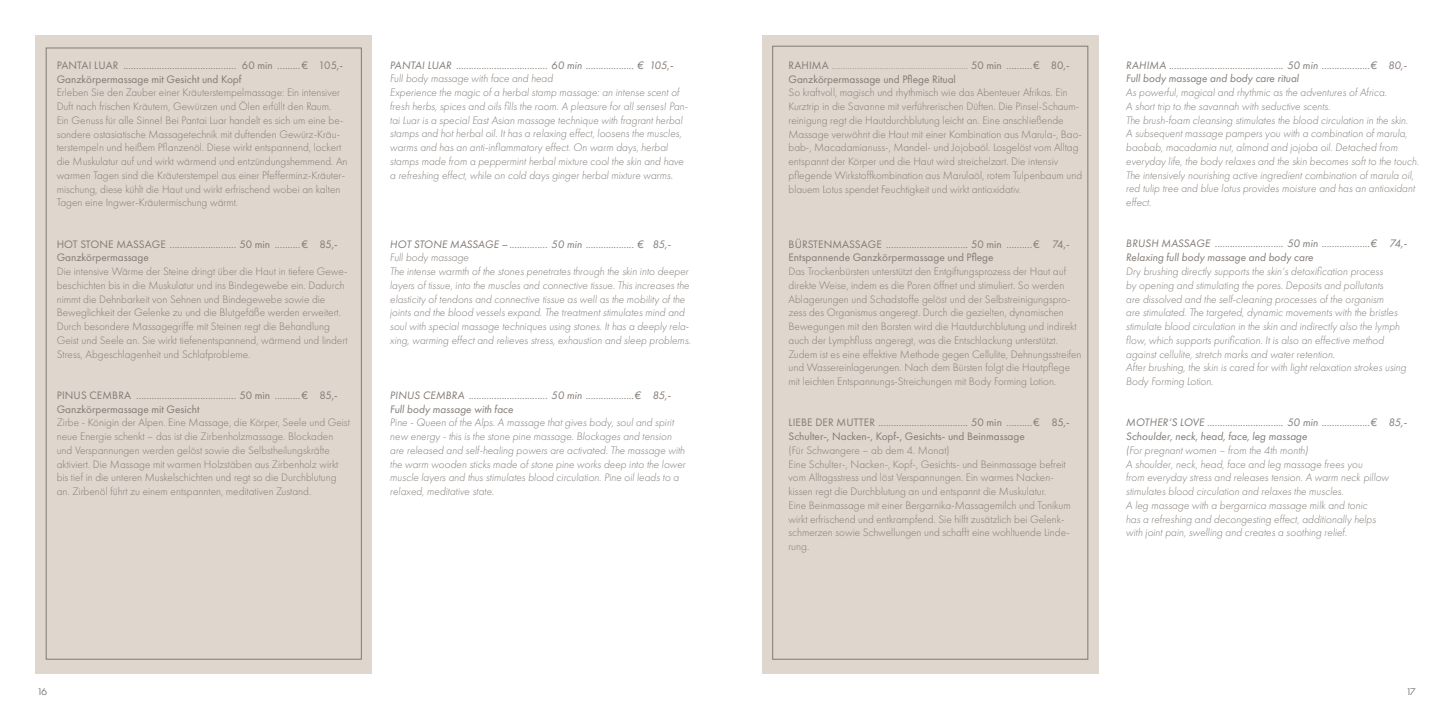
<style>
.page{position:relative;width:1453px;height:709px;background:#fff}
.page>*{position:absolute;margin:0;border:0;box-sizing:border-box;transform-origin:0 0}
.t1{font:300 11.25px/13.8px "Futura PT";color:#827b76}
.t2{font:italic 300 11.25px/13.8px "Futura PT";color:#827b76}
.t3{font:italic 11.25px/13.8px "Futura PT";color:#827b76}
.t4{font:11.25px/13.8px "Futura PT";color:#827b76}
.t5{font:300 10px "Futura PT";color:#827b76}
.s1{font-weight:400}
</style>
<div class="page">
<div style="left:762px;top:35px;width:336px;height:638px;background:#dfd6cd"></div>
<div style="left:35px;top:35px;width:337px;height:638px;background:#dfd6cd"></div>
<p class="t4" style="left:57px;top:58px;width:288px">PANTAI LUAR ............................................ 60 min .........€ 105,-<br>Ganzkörpermassage mit Gesicht und Kopf</p>
<p class="t1" style="left:57px;top:86px;width:292px">Erleben Sie den Zauber einer Kräuterstempelmassage: Ein intensiver Duft nach frischen Kräutern, Gewürzen und Ölen erfüllt den Raum.<br>Ein Genuss für alle Sinne! Bei Pantai Luar handelt es sich um eine be&shy;sondere ostasiatische Massagetechnik mit duftenden Gewürz-Kräu&shy;terstempeln und heißem Pflanzenöl. Diese wirkt entspannend, lockert die Muskulatur auf und wirkt wärmend und entzündungshemmend. An warmen Tagen sind die Kräuterstempel aus einer Pfefferminz-Kräuter&shy;mischung, diese kühlt die Haut und wirkt erfrischend wobei an kalten Tagen eine Ingwer-Kräutermischung wärmt.</p>
<p class="t4" style="left:57px;top:237px;width:283px">HOT STONE MASSAGE .......................... 50 min ..........€ 85,-<br>Ganzkörpermassage</p>
<p class="t1" style="left:57px;top:265px;width:292px">Die intensive Wärme der Steine dringt über die Haut in tiefere Gewe&shy;beschichten bis in die Muskulatur und ins Bindegewebe ein. Dadurch nimmt die Dehnbarkeit von Sehnen und Bindegewebe sowie die Beweglichkeit der Gelenke zu und die Blutgefäße werden erweitert.<br>Durch besondere Massagegriffe mit Steinen regt die Behandlung Geist und Seele an. Sie wirkt tiefenentspannend, wärmend und lindert Stress, Abgeschlagenheit und Schlafprobleme.</p>
<p class="t4" style="left:57px;top:388px;width:283px">PINUS CEMBRA ....................................... 50 min ..........€ 85,-<br>Ganzkörpermassage mit Gesicht</p>
<p class="t1" style="left:57px;top:416px;width:295px">Zirbe - Königin der Alpen. Eine Massage, die Körper, Seele und Geist neue Energie schenkt – das ist die Zirbenholzmassage. Blockaden und Verspannungen werden gelöst sowie die Selbstheilungskräfte aktiviert. Die Massage mit warmen Holzstäben aus Zirbenholz wirkt bis tief in die unteren Muskelschichten und regt so die Durchblutung an. Zirbenöl führt zu einem entspannten, meditativen Zustand.</p>
<p class="t3" style="left:390px;top:58px;width:285px">PANTAI LUAR .................................... 60 min ................... € 105,-</p>
<p class="t2" style="left:390px;top:72px;width:300px">Full body massage with face and head<br>Experience the magic of a herbal stamp massage: an intense scent of fresh herbs, spices and oils fills the room. A pleasure for all senses! Pan&shy;tai Luar is a special East Asian massage technique with fragrant herbal stamps and hot herbal oil. It has a relaxing effect, loosens the muscles, warms and has an anti-inflammatory effect. On warm days, herbal stamps made from a peppermint herbal mixture cool the skin and have a refreshing effect, while on cold days ginger herbal mixture warms.</p>
<p class="t3" style="left:390px;top:237px;width:282px">HOT STONE MASSAGE –............... 50 min ................... € 85,-</p>
<p class="t2" style="left:390px;top:251px;width:302px">Full body massage<br>The intense warmth of the stones penetrates through the skin into deeper layers of tissue, into the muscles and connective tissue. This increases the elasticity of tendons and connective tissue as well as the mobility of the joints and the blood vessels expand. The treatment stimulates mind and soul with special massage techniques using stones. It has a deeply rela&shy;xing, warming effect and relieves stress, exhaustion and sleep problems.</p>
<p class="t3" style="left:390px;top:388px;width:283px">PINUS CEMBRA ............................... 50 min ...................€ 85,-<br>Full body massage with face</p>
<p class="t2" style="left:390px;top:416px;width:297px">Pine - Queen of the Alps. A massage that gives body, soul and spirit new energy - this is the stone pine massage. Blockages and tension are released and self-healing powers are activated. The massage with the warm wooden sticks made of stone pine works deep into the lower muscle layers and thus stimulates blood circulation. Pine oil leads to a relaxed, meditative state.</p>
<p class="t1" style="left:788px;top:58px;width:283px"><span class="s1">RAHIMA</span> ............................................................ <span class="s1">50 min ..........€ 80,-<br>Ganzkörpermassage und Pflege Ritual</span></p>
<p class="t1" style="left:788px;top:86px;width:295px">So kraftvoll, magisch und rhythmisch wie das Abenteuer Afrikas. Ein Kurztrip in die Savanne mit verführerischen Düften. Die Pinsel-Schaum&shy;reinigung regt die Hautdurchblutung leicht an. Eine anschließende Massage verwöhnt die Haut mit einer Kombination aus Marula-, Bao&shy;bab-, Macadamianuss-, Mandel- und Jojobaöl. Losgelöst vom Alltag entspannt der Körper und die Haut wird streichelzart. Die intensiv pflegende Wirkstoffkombination aus Marulaöl, rotem Tulpenbaum und blauem Lotus spendet Feuchtigkeit und wirkt antioxidativ.</p>
<p class="t4" style="left:788px;top:237px;width:283px">BÜRSTENMASSAGE ................................ 50 min ..........€ 74,-<br>Entspannende Ganzkörpermassage und Pflege</p>
<p class="t1" style="left:788px;top:264px;width:294px">Das Trockenbürsten unterstützt den Entgiftungsprozess der Haut auf direkte Weise, indem es die Poren öffnet und stimuliert. So werden Ablagerungen und Schadstoffe gelöst und der Selbstreinigungspro&shy;zess des Organismus angeregt. Durch die gezielten, dynamischen Bewegungen mit den Borsten wird die Hautdurchblutung und indirekt auch der Lymphfluss angeregt, was die Entschlackung unterstützt.<br>Zudem ist es eine effektive Methode gegen Cellulite, Dehnungsstreifen und Wassereinlagerungen. Nach dem Bürsten folgt die Hautpflege mit leichten Entspannungs-Streichungen mit Body Forming Lotion.</p>
<p class="t4" style="left:788px;top:416px;width:283px">LIEBE DER MUTTER ................................... 50 min ..........€ 85,-<br>Schulter-, Nacken-, Kopf-, Gesichts- und Beinmassage</p>
<p class="t1" style="left:788px;top:443px;width:284px">(Für Schwangere – ab dem 4. Monat)<br>Eine Schulter-, Nacken-, Kopf-, Gesichts- und Beinmassage befreit vom Alltagsstress und löst Verspannungen. Ein warmes Nacken&shy;kissen regt die Durchblutung an und entspannt die Muskulatur.<br>Eine Beinmassage mit einer Bergarnika-Massagemilch und Tonikum wirkt erfrischend und entkrampfend. Sie hilft zusätzlich bei Gelenk&shy;schmerzen sowie Schwellungen und schafft eine wohltuende Linde&shy;rung.</p>
<p class="t3" style="left:1126px;top:58px;width:283px">RAHIMA ............................................. 50 min ...................€ 80,-<br>Full body massage and body care ritual</p>
<p class="t2" style="left:1126px;top:86px;width:295px">As powerful, magical and rhythmic as the adventures of Africa.<br>A short trip to the savannah with seductive scents.<br>The brush-foam cleansing stimulates the blood circulation in the skin.<br>A subsequent massage pampers you with a combination of marula, baobab, macadamia nut, almond and jojoba oil. Detached from everyday life, the body relaxes and the skin becomes soft to the touch.<br>The intensively nourishing active ingredient combination of marula oil, red tulip tree and blue lotus provides moisture and has an antioxidant effect.</p>
<p class="t3" style="left:1126px;top:237px;width:283px">BRUSH MASSAGE ........................... 50 min ...................€ 74,-<br>Relaxing full body massage and body care</p>
<p class="t2" style="left:1126px;top:264px;width:282px">Dry brushing directly supports the skin‘s detoxification process<br>by opening and stimulating the pores. Deposits and pollutants<br>are dissolved and the self-cleaning processes of the organism<br>are stimulated. The targeted, dynamic movements with the bristles stimulate blood circulation in the skin and indirectly also the lymph flow, which supports purification. It is also an effective method against cellulite, stretch marks and water retention.<br>After brushing, the skin is cared for with light relaxation strokes using Body Forming Lotion.</p>
<p class="t3" style="left:1126px;top:415px;width:283px">MOTHER‘S LOVE .............................. 50 min ...................€ 85,-<br>Schoulder, neck, head, face, leg massage</p>
<p class="t2" style="left:1126px;top:443px;width:264px">(For pregnant women – from the 4th month)<br>A shoulder, neck, head, face and leg massage frees you<br>from everyday stress and releases tension. A warm neck pillow stimulates blood circulation and relaxes the muscles.<br>A leg massage with a bergarnica massage milk and tonic<br>has a refreshing and decongesting effect, additionally helps with joint pain, swelling and creates a soothing relief.</p>
<p class="t5" style="left:37px;top:686px;width:11px">16</p>
<p class="t5" style="left:1406px;top:686px;width:11px">17</p>
</div>
